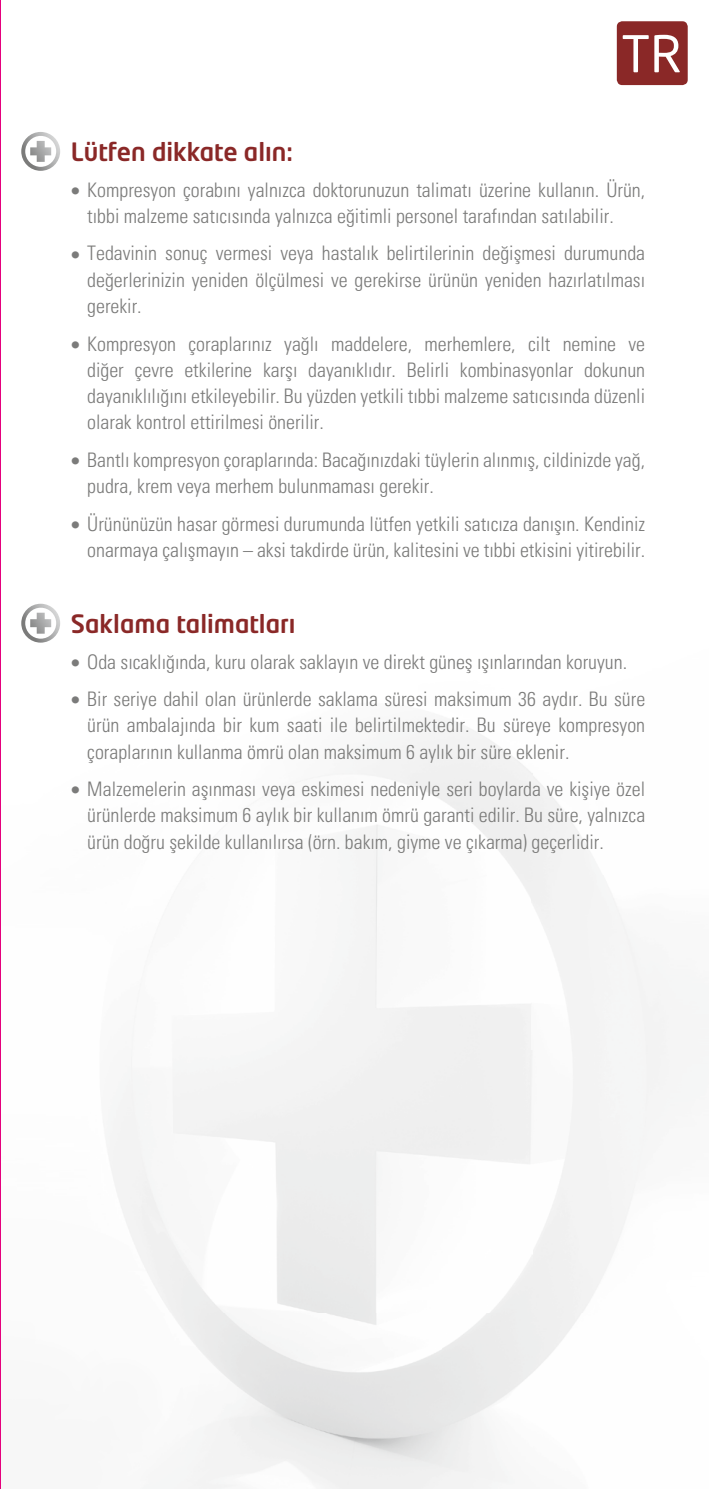
<style>
.page{position:relative;width:709px;height:1489px;background:#fff}
.page>*{position:absolute;margin:0;border:0;box-sizing:border-box;transform-origin:0 0}
.t1{font:50px "Neo Tech Std";color:#fff}
.t2{font:500 25px "Neo Tech Pro";color:#8a2827}
.t3{font:300 condensed 20px/26.2px "Univers LT Pro";color:#7b7b7a;text-align:justify}
</style>
<div class="page">
<img style="left:36px;top:21px;width:652px;height:1467px">
<div style="left:617px;top:21px;width:70px;height:64px;background:#8a2827;border-radius:5px"></div>
<hr style="left:0;top:0;width:1px;height:1488px;background:#e5007d">
<img style="left:21px;top:132px;width:39px;height:39px">
<img style="left:30px;top:141px;width:21px;height:21px">
<img style="left:21px;top:603px;width:39px;height:39px">
<img style="left:30px;top:612px;width:21px;height:21px">
<p class="t2" style="left:71px;top:136px;width:223px">Lütfen dikkate alın:</p>
<h1 class="t1" style="left:621px;top:23px;width:62px">TR</h1>
<p class="t3" style="left:87px;top:175px;width:559px;text-indent:-17px">• Kompresyon çorabını yalnızca doktorunuzun talimatı üzerine kullanın. Ürün, tıbbi malzeme satıcısında yalnızca eğitimli personel tarafından satılabilir.</p>
<p class="t3" style="left:87px;top:239px;width:559px;text-indent:-17px">• Tedavinin sonuç vermesi veya hastalık belirtilerinin değişmesi durumunda değerlerinizin yeniden ölçülmesi ve gerekirse ürünün yeniden hazırlatılması gerekir.</p>
<p class="t3" style="left:87px;top:329px;width:559px;text-indent:-17px">• Kompresyon çoraplarınız yağlı maddelere, merhemlere, cilt nemine ve diğer çevre etkilerine karşı dayanıklıdır. Belirli kombinasyonlar dokunun dayanıklılığını etkileyebilir. Bu yüzden yetkili tıbbi malzeme satıcısında düzenli olarak kontrol ettirilmesi önerilir.</p>
<p class="t3" style="left:87px;top:445px;width:559px;text-indent:-17px">• Bantlı kompresyon çoraplarında: Bacağınızdaki tüylerin alınmış, cildinizde yağ, pudra, krem veya merhem bulunmaması gerekir.</p>
<p class="t3" style="left:71px;top:509px;width:576px;text-align:right">• Ürününüzün hasar görmesi durumunda lütfen yetkili satıcıza danışın. Kendiniz onarmaya çalışmayın – aksi takdirde ürün, kalitesini ve tıbbi etkisini yitirebilir.</p>
<p class="t2" style="left:71px;top:607px;width:226px">Saklama talimatları</p>
<p class="t3" style="left:71px;top:647px;width:558px">• Oda sıcaklığında, kuru olarak saklayın ve direkt güneş ışınlarından koruyun.</p>
<p class="t3" style="left:87px;top:684px;width:559px;text-indent:-17px">• Bir seriye dahil olan ürünlerde saklama süresi maksimum 36 aydır. Bu süre ürün ambalajında bir kum saati ile belirtilmektedir. Bu süreye kompresyon çoraplarının kullanma ömrü olan maksimum 6 aylık bir süre eklenir.</p>
<p class="t3" style="left:87px;top:774px;width:559px;text-indent:-17px">• Malzemelerin aşınması veya eskimesi nedeniyle seri boylarda ve kişiye özel ürünlerde maksimum 6 aylık bir kullanım ömrü garanti edilir. Bu süre, yalnızca ürün doğru şekilde kullanılırsa (örn. bakım, giyme ve çıkarma) geçerlidir.</p>
</div>
